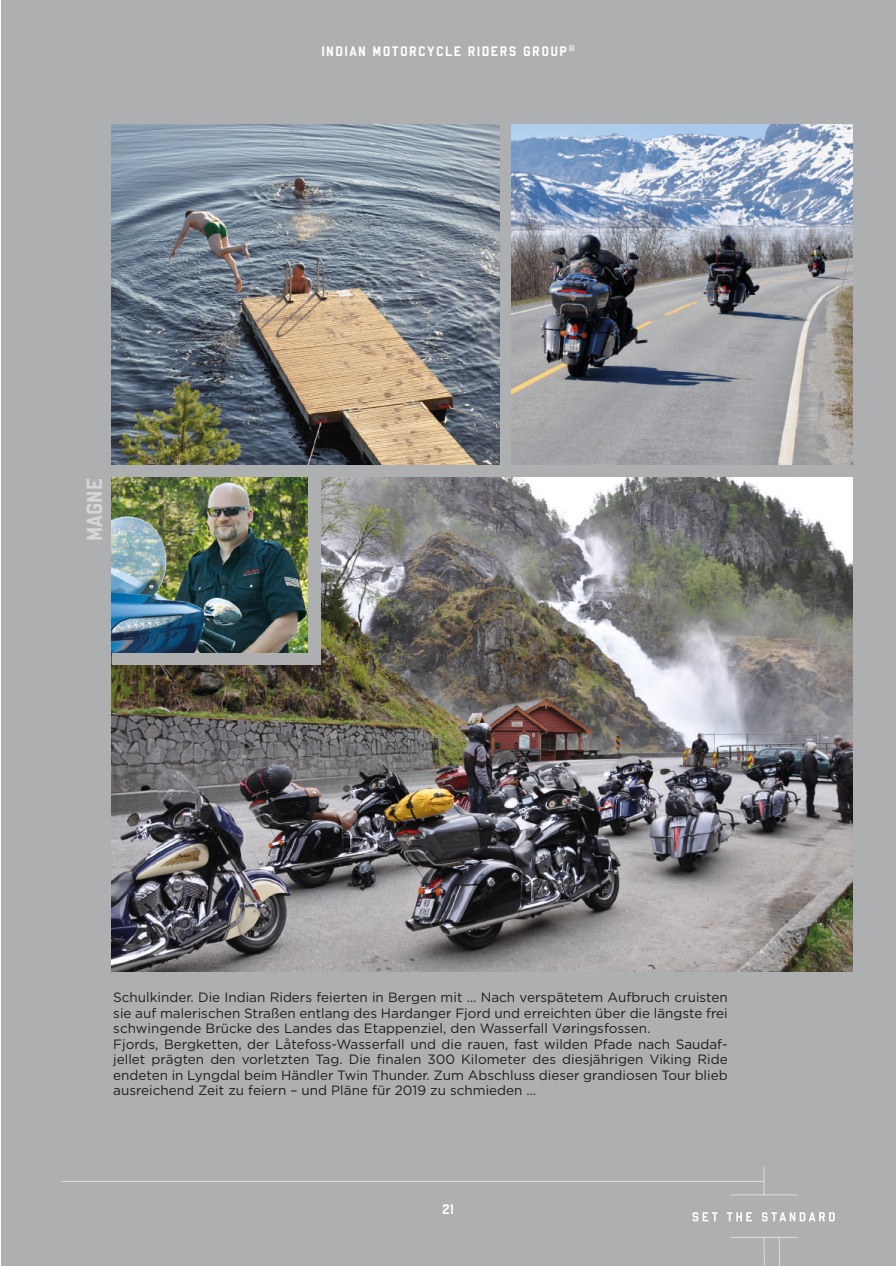
<style>
.page{position:relative;width:896px;height:1266px;background:#fff}
.page>*{position:absolute;margin:0;border:0;box-sizing:border-box;transform-origin:0 0}
.t1{font:24px "Hoboken High Sans";color:#d6d6d6}
.t2{font:15px "Hoboken High Sans";letter-spacing:.09em;color:#fff}
.t3{font:13.5px/15.5px "Gotham";color:#1d1d1b}
</style>
<div class="page">
<div style="left:1px;top:0;width:894px;height:1265px;background:#aeafb0"></div>
<svg style="left:61px;top:1167px;width:773px;height:98px"></svg>
<img style="left:112px;top:477px;width:740px;height:494px">
<img style="left:112px;top:125px;width:387px;height:340px">
<img style="left:511px;top:125px;width:341px;height:340px">
<div style="left:112px;top:465px;width:208px;height:200px;background:#aeafb0"></div>
<img style="left:112px;top:477px;width:195px;height:175px">
<h1 class="t1" style="left:81px;top:541px;width:65px;rotate:-90deg">MAGNE</h1>
<p class="t2" style="left:321px;top:43px;width:254px">INDIAN MOTORCYCLE RIDERS GROUP<sup>®</sup></p>
<p class="t3" style="left:113px;top:989px;width:616px">Schulkinder. Die Indian Riders feierten in Bergen mit … Nach verspätetem Aufbruch cruisten sie auf malerischen Straßen entlang des Hardanger Fjord und erreichten über die längste frei schwingende Brücke des Landes das Etappenziel, den Wasserfall Vøringsfossen.<br>Fjords, Bergketten, der Låtefoss-Wasserfall und die rauen, fast wilden Pfade nach Saudaf&shy;jellet prägten den vorletzten Tag. Die finalen 300 Kilometer des diesjährigen Viking Ride endeten in Lyngdal beim Händler Twin Thunder. Zum Abschluss dieser grandiosen Tour blieb ausreichend Zeit zu feiern – und Pläne für 2019 zu schmieden …</p>
<p class="t2" style="left:442px;top:1201px;width:13px">21</p>
</div>
